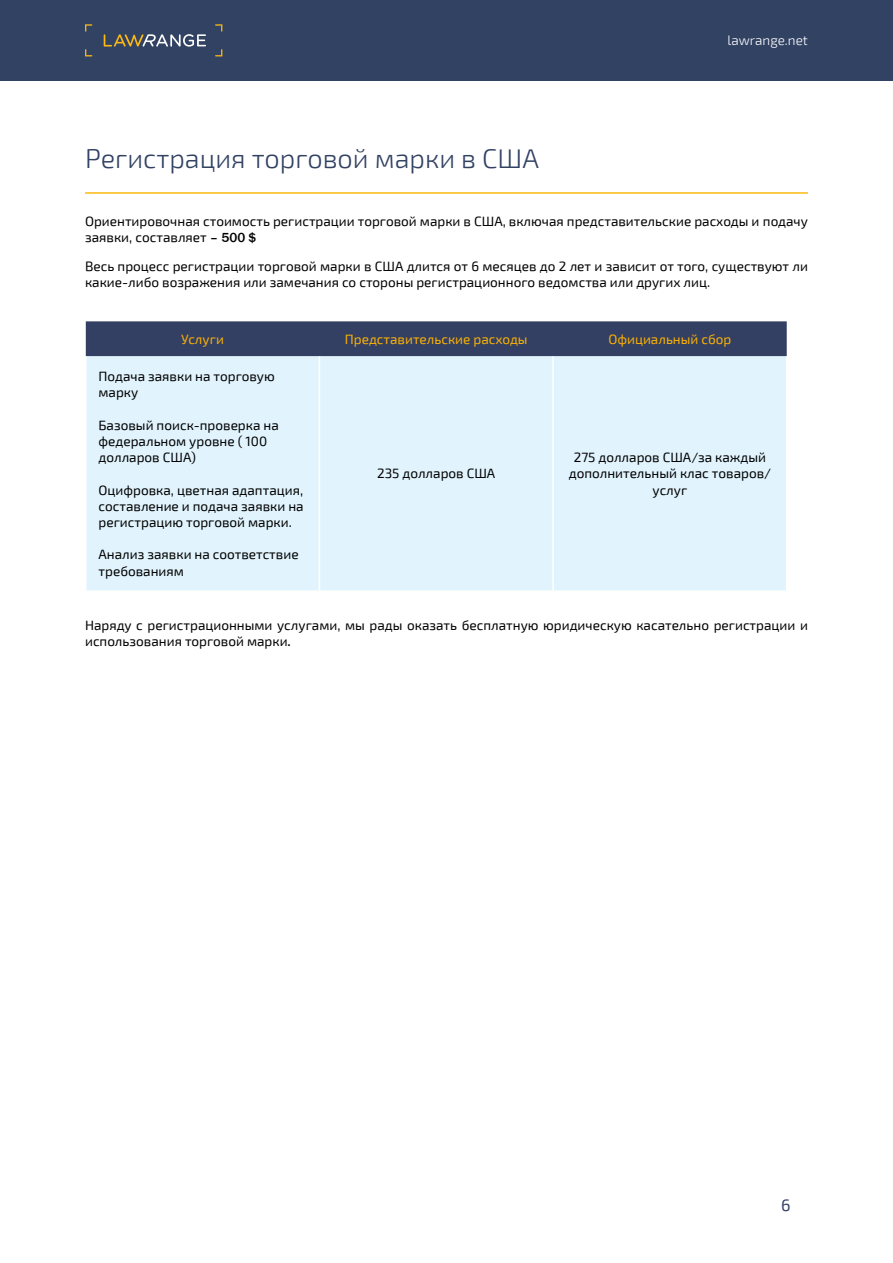
<style>
.page{position:relative;width:893px;height:1263px;background:#fff}
.page>*{position:absolute;margin:0;border:0;box-sizing:border-box;transform-origin:0 0}
.t1{font:300 27px "Exo 2";color:#324263}
.t2{font:16.5px "Exo 2";color:#334063}
.t3{font:13.5px/16.2px "Exo 2";color:#000}
.t4{font:13.5px "Exo 2";color:#fab005}
.t5{font:300 13.5px "Exo 2";color:#fff}
.s1{font-family:"Franklin Gothic";font-weight:500}
</style>
<div class="page">
<div style="left:0;top:0;width:893px;height:81px;background:#324263"></div>
<svg style="left:85px;top:24px;width:7px;height:8px"></svg>
<svg style="left:215px;top:24px;width:7px;height:8px"></svg>
<svg style="left:215px;top:49px;width:7px;height:7px"></svg>
<svg style="left:85px;top:49px;width:7px;height:7px"></svg>
<svg style="left:104px;top:34px;width:102px;height:13px"></svg>
<div style="left:86px;top:321px;width:701px;height:35px;background:#334063"></div>
<div style="left:87px;top:356px;width:699px;height:234px;background:#e1f4fd"></div>
<hr style="left:319px;top:356px;width:1px;height:234px;background:#fff">
<hr style="left:552px;top:356px;width:2px;height:234px;background:#fff">
<hr style="left:85px;top:192px;width:723px;height:2px;background:#fdb913">
<h1 class="t1" style="left:85px;top:143px;width:455px">Регистрация торговой марки в США</h1>
<p class="t5" style="left:728px;top:33px;width:82px">lawrange.net</p>
<p class="t3" style="left:85px;top:213px;width:724px">Ориентировочная стоимость регистрации торговой марки в США, включая представительские расходы и подачу заявки, составляет <span class="s1">– 500 $</span></p>
<p class="t3" style="left:85px;top:258px;width:724px">Весь процесс регистрации торговой марки в США длится от 6 месяцев до 2 лет и зависит от того, существуют ли какие-либо возражения или замечания со стороны регистрационного ведомства или других лиц.</p>
<p class="t4" style="left:181px;top:331px;width:44px">Услуги</p>
<p class="t4" style="left:345px;top:331px;width:184px">Представительские расходы</p>
<p class="t4" style="left:608px;top:331px;width:125px">Официальный сбор</p>
<p class="t3" style="left:99px;top:369px;width:178px">Подача заявки на торговую марку</p>
<p class="t3" style="left:99px;top:417px;width:182px">Базовый поиск-проверка на федеральном уровне ( 100 долларов США)</p>
<p class="t3" style="left:99px;top:482px;width:207px;text-align:justify">Оцифровка, цветная адаптация, составление и подача заявки на регистрацию торговой марки.</p>
<p class="t3" style="left:99px;top:547px;width:202px">Анализ заявки на соответствие требованиям</p>
<p class="t3" style="left:569px;top:450px;width:204px;text-align:center">275 долларов США/за каждый дополнительный клас товаров/ услуг</p>
<p class="t3" style="left:377px;top:466px;width:120px">235 долларов США</p>
<p class="t3" style="left:85px;top:617px;width:724px">Наряду с регистрационными услугами, мы рады оказать бесплатную юридическую касательно регистрации и использования торговой марки<span class="s1">.</span></p>
<p class="t2" style="left:781px;top:1195px;width:11px">6</p>
</div>
